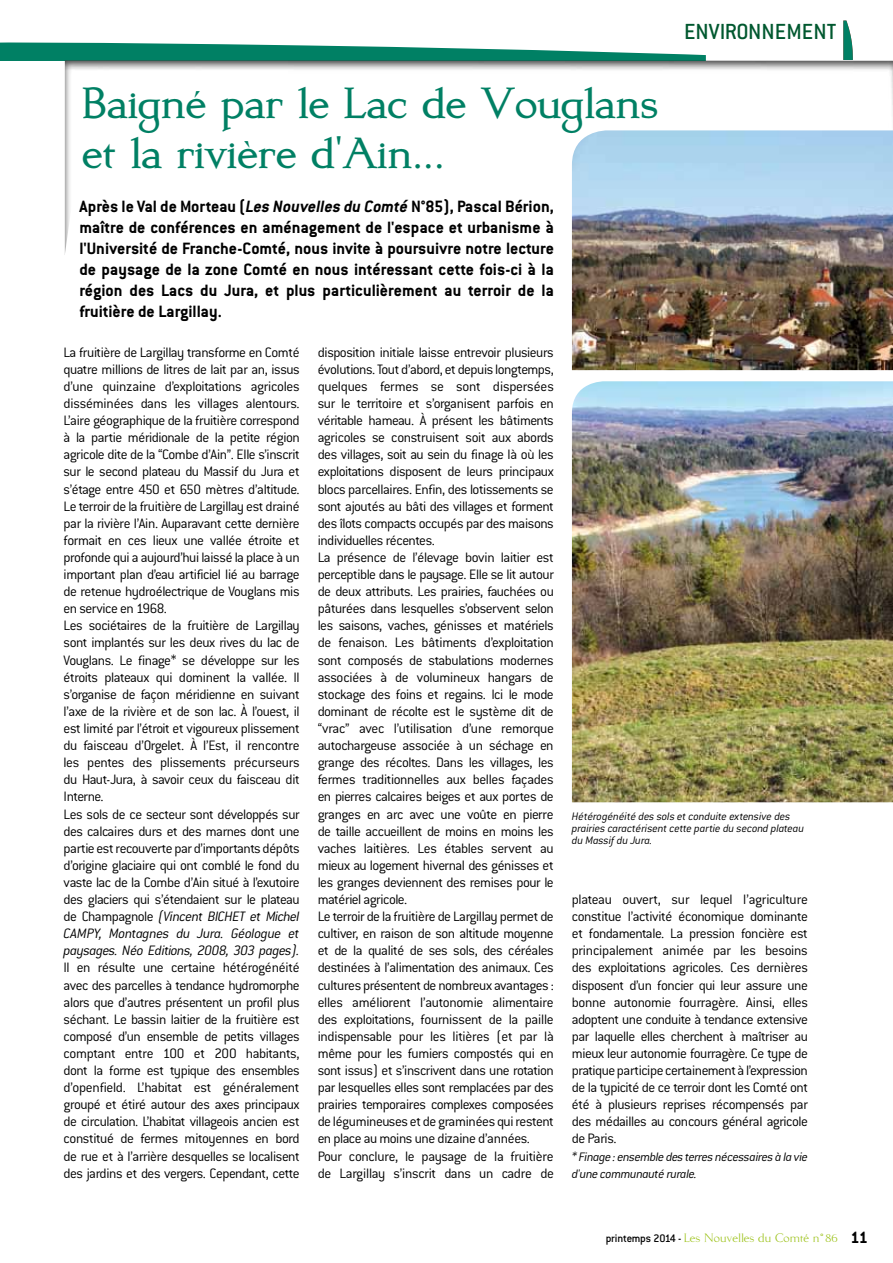
<style>
.page{position:relative;width:893px;height:1263px;background:#fff}
.page>*{position:absolute;margin:0;border:0;box-sizing:border-box;transform-origin:0 0}
.t1{font:700 48px/50.4px "Kurosawa Serif";letter-spacing:-.01em;color:#008064}
.t2{font:500 24px "Conduit ITC";color:#00582f}
.t3{font:700 18px/21px "Conduit ITC";color:#000;text-align:justify}
.t4{font:300 15px/17.1px "Conduit ITC";letter-spacing:-.03em;color:#000}
.t5{font:italic 300 13.5px/17.1px "Conduit ITC";letter-spacing:-.03em;color:#000}
.t6{font:13.5px "Kurosawa Serif";color:#97bf0d}
.t7{font:italic 300 12px/12px "Conduit ITC";letter-spacing:-.01em;color:#000}
.s1{font-style:italic}
.s2{font-family:"Conduit ITC";font-weight:500;font-size:12px;color:#000}
.s3{font-family:"Conduit ITC";font-weight:700;font-size:18px;color:#000}
</style>
<div class="page">
<svg style="left:0;top:42px;width:706px;height:19px"></svg>
<div style="left:64px;top:60px;width:829px;height:195px;background:#000;opacity:.75"></div>
<svg style="left:64px;top:97px;width:829px;height:194px"></svg>
<svg style="left:843px;top:21px;width:10px;height:39px"></svg>
<img style="left:572px;top:130px;width:321px;height:240px">
<img style="left:572px;top:381px;width:321px;height:421px">
<h1 class="t1" style="left:82px;top:80px;width:579px">Baigné par le Lac de Vouglans et la rivière d'Ain...</h1>
<p class="t3" style="left:79px;top:195px;width:476px">Après le Val de Morteau (<span class="s1">Les Nouvelles du Comté</span> N°85), Pascal Bérion, maître de conférences en aménagement de l'espace et urbanisme à l'Université de Franche-Comté, nous invite à poursuivre notre lecture de paysage de la zone Comté en nous intéressant cette fois-ci à la région des Lacs du Jura, et plus particulièrement au terroir de la fruitière de Largillay.</p>
<h2 class="t2" style="left:684px;top:18px;width:11px">envi</h2>
<h2 class="t2" style="left:725px;top:18px;width:26px">ronnement</h2>
<p class="t4" style="left:64px;top:344px;width:238px">La fruitière de Largillay transforme en Comté quatre millions de litres de lait par an, issus d’une quinzaine d’exploitations agricoles disséminées dans les villages alentours.<br>L’aire géographique de la fruitière correspond à la partie méridionale de la petite région agricole dite de la “Combe d’Ain”. Elle s’inscrit sur le second plateau du Massif du Jura et s’étage entre 450 et 650 mètres d’altitude.<br>Le terroir de la fruitière de Largillay est drainé par la rivière l’Ain. Auparavant cette dernière formait en ces lieux une vallée étroite et profonde qui a aujourd’hui laissé la place à un important plan d’eau artificiel lié au barrage de retenue hydroélectrique de Vouglans mis en service en 1968.<br>Les sociétaires de la fruitière de Largillay sont implantés sur les deux rives du lac de Vouglans. Le finage* se développe sur les étroits plateaux qui dominent la vallée. Il s’organise de façon méridienne en suivant l’axe de la rivière et de son lac. À l’ouest, il est limité par l’étroit et vigoureux plissement du faisceau d’Orgelet. À l’Est, il rencontre les pentes des plissements précurseurs du Haut-Jura, à savoir ceux du faisceau dit Interne.<br>Les sols de ce secteur sont développés sur des calcaires durs et des marnes dont une partie est recouverte par d’importants dépôts d’origine glaciaire qui ont comblé le fond du vaste lac de la Combe d’Ain situé à l’exutoire des glaciers qui s’étendaient sur le plateau de Champagnole <span class="s1">(Vincent BICH…T et Michel CAMPY, Montagnes du Jura. Géologue et paysages. Néo …ditions, 2008, 303 pages).</span></p>
<p class="t4" style="left:64px;top:959px;width:238px;text-align:justify">Il en résulte une certaine hétérogénéité avec des parcelles à tendance hydromorphe alors que d’autres présentent un profil plus séchant. Le bassin laitier de la fruitière est composé d’un ensemble de petits villages comptant entre 100 et 200 habitants, dont la forme est typique des ensembles d’openfield. L’habitat est généralement groupé et étiré autour des axes principaux de circulation. L’habitat villageois ancien est constitué de fermes mitoyennes en bord de rue et à l’arrière desquelles se localisent des jardins et des vergers. Cependant, cette</p>
<p class="t4" style="left:318px;top:344px;width:238px">disposition initiale laisse entrevoir plusieurs évolutions. Tout d’abord, et depuis longtemps, quelques fermes se sont dispersées sur le territoire et s’organisent parfois en véritable hameau. à présent les bâtiments agricoles se construisent soit aux abords des villages, soit au sein du finage là où les exploitations disposent de leurs principaux blocs parcellaires. Enfin, des lotissements se sont ajoutés au bâti des villages et forment des îlots compacts occupés par des maisons individuelles récentes.<br>La présence de l’élevage bovin laitier est perceptible dans le paysage. Elle se lit autour de deux attributs. Les prairies, fauchées ou pâturées dans lesquelles s’observent selon les saisons, vaches, génisses et matériels de fenaison. Les bâtiments d’exploitation sont composés de stabulations modernes associées à de volumineux hangars de stockage des foins et regains. Ici le mode dominant de récolte est le système dit de “vrac” avec l’utilisation d’une remorque autochargeuse associée à un séchage en grange des récoltes. Dans les villages, les fermes traditionnelles aux belles façades en pierres calcaires beiges et aux portes de granges en arc avec une voûte en pierre de taille accueillent de moins en moins les vaches laitières. Les étables servent au mieux au logement hivernal des génisses et les granges deviennent des remises pour le matériel agricole.<br>Le terroir de la fruitière de Largillay permet de cultiver, en raison de son altitude moyenne et de la qualité de ses sols, des céréales destinées à l’alimentation des animaux. Ces cultures présentent de nombreux avantages : elles améliorent l’autonomie alimentaire des exploitations, fournissent de la paille indispensable pour les litières (et par là même pour les fumiers compostés qui en sont issus) et s’inscrivent dans une rotation par lesquelles elles sont remplacées par des prairies temporaires complexes composées de légumineuses et de graminées qui restent en place au moins une dizaine d’années.<br>Pour conclure, le paysage de la fruitière de Largillay s’inscrit dans un cadre de</p>
<p class="t7" style="left:572px;top:810px;width:234px">Hétérogénéité des sols et conduite extensive des prairies caractérisent cette partie du second plateau du Massif du Jura.</p>
<p class="t4" style="left:572px;top:891px;width:238px;text-align:justify">plateau ouvert, sur lequel l’agriculture constitue l’activité économique dominante et fondamentale. La pression foncière est principalement animée par les besoins des exploitations agricoles. Ces dernières disposent d’un foncier qui leur assure une bonne autonomie fourragère. Ainsi, elles adoptent une conduite à tendance extensive par laquelle elles cherchent à maîtriser au mieux leur autonomie fourragère. Ce type de pratique participe certainement à l’expression de la typicité de ce terroir dont les Comté ont été à plusieurs reprises récompensés par des médailles au concours général agricole de Paris.</p>
<p class="t5" style="left:572px;top:1148px;width:238px">* Finage : ensemble des terres nécessaires à la vie d'une communauté rurale.</p>
<p class="t6" style="left:606px;top:1231px;width:264px"><span class="s2">printemps 2014 -</span> Les Nouvelles du Comté n° 86 <span class="s3">11</span></p>
</div>
